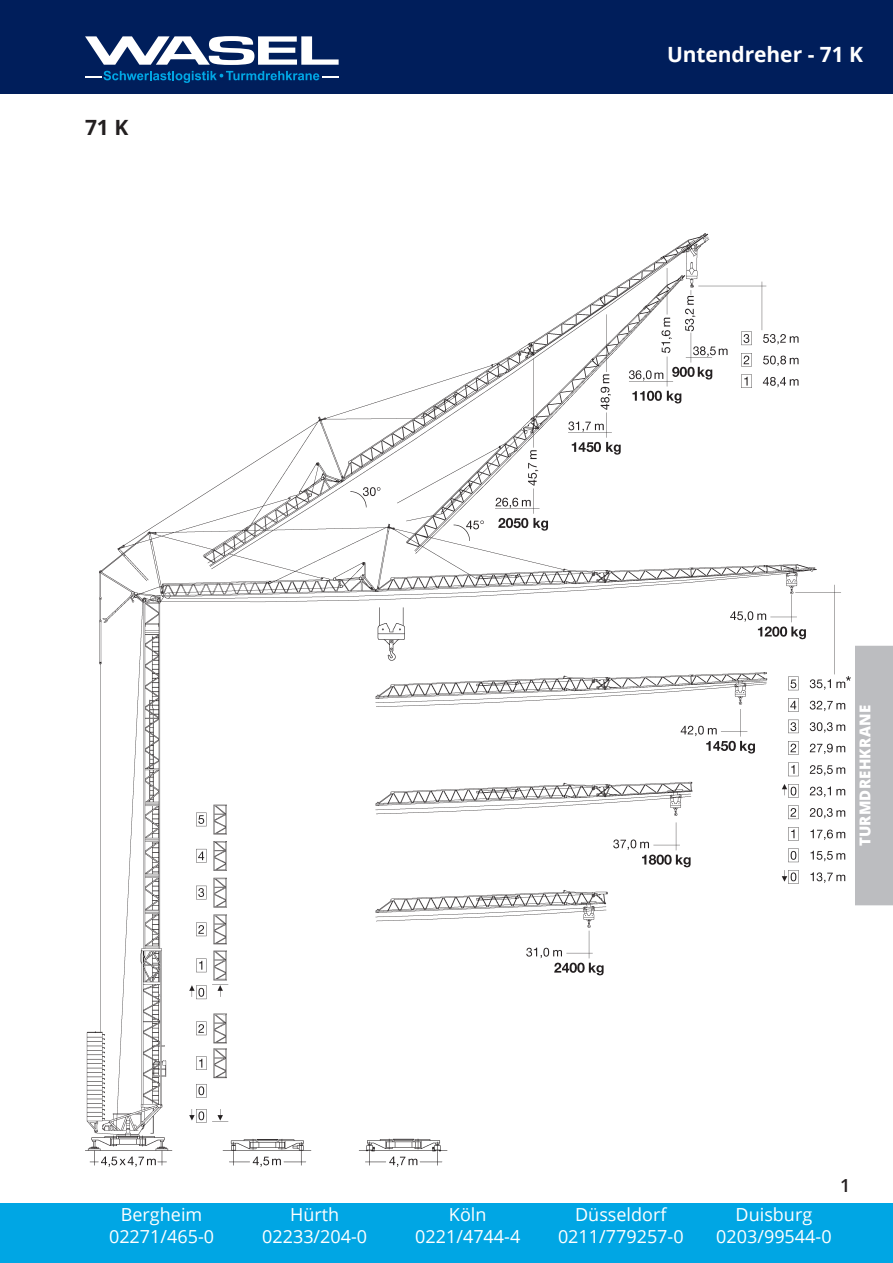
<style>
.page{position:relative;width:893px;height:1263px;background:#fff}
.page>*{position:absolute;margin:0;border:0;box-sizing:border-box;transform-origin:0 0}
.t1{font:700 21px "Open Sans";letter-spacing:-.005em;color:#fff}
.t2{font:700 21px "Open Sans";color:#231f20}
.t3{font:18px/21.6px "Open Sans";color:#fff;text-align:center}
.t4{font:600 18px "Open Sans";color:#231f20}
.t5{font:800 15px "Open Sans";letter-spacing:.015em;color:#fff}
</style>
<div class="page">
<div style="left:855px;top:644px;width:38px;height:263px;background:#bcbdc0"></div>
<div style="left:0;top:0;width:893px;height:94px;background:#001e5b"></div>
<div style="left:0;top:1203px;width:893px;height:60px;background:#00a6e4"></div>
<svg style="left:85px;top:36px;width:254px;height:29px"></svg>
<svg style="left:85px;top:71px;width:254px;height:12px"></svg>
<hr style="left:855px;top:905px;width:38px;height:3px;background:#fff">
<hr style="left:855px;top:643px;width:38px;height:3px;background:#fff">
<img style="left:85px;top:234px;width:765px;height:932px">
<p class="t2" style="left:85px;top:113px;width:45px">71 K</p>
<p class="t1" style="left:667px;top:40px;width:198px">Untendreher - 71 K</p>
<p class="t5" style="left:854px;top:846px;width:143px;rotate:-90deg">TURMDREHKRANE</p>
<p class="t4" style="left:840px;top:1173px;width:12px">1</p>
<p class="t3" style="left:109px;top:1204px;width:107px">Bergheim<br>02271/465-0</p>
<p class="t3" style="left:262px;top:1204px;width:107px">Hürth<br>02233/204-0</p>
<p class="t3" style="left:415px;top:1204px;width:107px">Köln<br>0221/4744-4</p>
<p class="t3" style="left:558px;top:1204px;width:127px">Düsseldorf<br>0211/779257-0</p>
<p class="t3" style="left:716px;top:1204px;width:117px">Duisburg<br>0203/99544-0</p>
</div>
